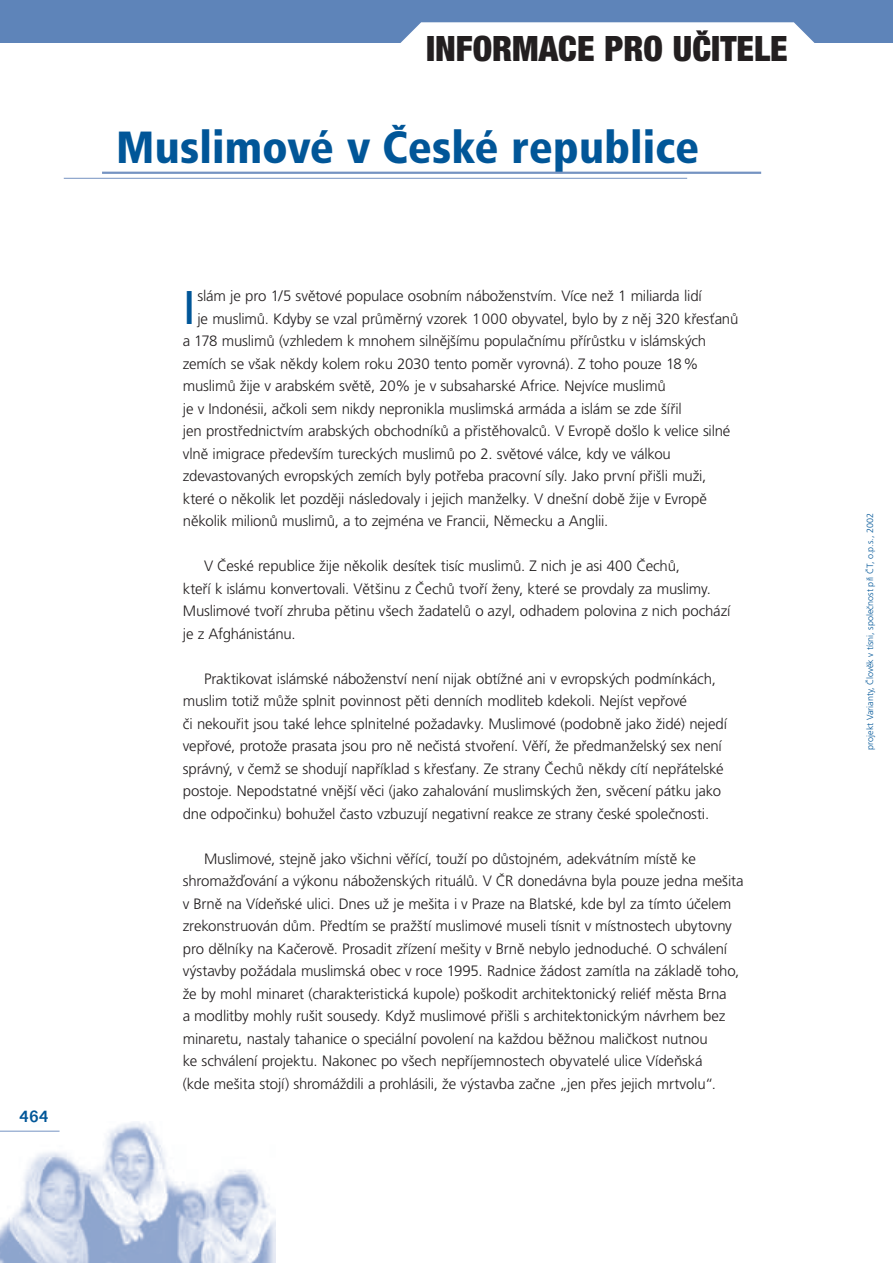
<style>
.page{position:relative;width:893px;height:1263px;background:#fff}
.page>*{position:absolute;margin:0;border:0;box-sizing:border-box;transform-origin:0 0}
.t1{font:47.25px "Frutiger CE";color:#015698}
.t2{font:900 condensed 45px "Frutiger CE";color:#015698}
.t3{font:900 condensed 34.95px "Helvetica Neue CE";color:#231f20}
.t4{font:500 18px "Folio TEE";color:#015698}
.t5{font:300 15px/22.5px "Frutiger CE";letter-spacing:-.01em;color:#231f20}
.t6{font:300 9px "Frutiger CE";color:#015698}
</style>
<div class="page">
<img style="left:0;top:1122px;width:276px;height:141px">
<hr style="left:0;top:1131px;width:60px;height:1px;background:#7593c2">
<hr style="left:64px;top:178px;width:623px;height:1px;background:#7593c2">
<hr style="left:102px;top:172px;width:659px;height:2px;background:#7593c2">
<div style="left:0;top:0;width:893px;height:43px;background:#5e84b9"></div>
<svg style="left:400px;top:22px;width:415px;height:21px;background:#f4f6fa"></svg>
<p class="t4" style="left:19px;top:1106px;width:31px">464</p>
<h3 class="t3" style="left:426px;top:29px;width:363px">INFORMACE PRO UČITELE</h3>
<h2 class="t2" style="left:116px;top:122px;width:584px">Muslimové v České republice</h2>
<h1 class="t1" style="left:183px;top:280px;width:15px">I</h1>
<p class="t5" style="left:197px;top:284px;width:506px">slám je pro 1/5 světové populace osobním náboženstvím. Více než 1 miliarda lidí</p>
<p class="t5" style="left:197px;top:307px;width:542px">je muslimů. Kdyby se vzal průměrný vzorek 1 000 obyvatel, bylo by z něj 320 křesťanů</p>
<p class="t5" style="left:183px;top:329px;width:525px">a 178 muslimů (vzhledem k mnohem silnějšímu populačnímu přírůstku v islámských</p>
<p class="t5" style="left:183px;top:352px;width:517px">zemích se však někdy kolem roku 2030 tento poměr vyrovná). Z toho pouze 18 %</p>
<p class="t5" style="left:183px;top:374px;width:484px">muslimů žije v arabském světě, 20% je v subsaharské Africe. Nejvíce muslimů</p>
<p class="t5" style="left:183px;top:397px;width:501px">je v Indonésii, ačkoli sem nikdy nepronikla muslimská armáda a islám se zde šířil</p>
<p class="t5" style="left:183px;top:419px;width:549px">jen prostřednictvím arabských obchodníků a přistěhovalců. V Evropě došlo k velice silné</p>
<p class="t5" style="left:183px;top:442px;width:490px">vlně imigrace především tureckých muslimů po 2. světové válce, kdy ve válkou</p>
<p class="t5" style="left:183px;top:464px;width:525px">zdevastovaných evropských zemích byly potřeba pracovní síly. Jako první přišli muži,</p>
<p class="t5" style="left:183px;top:487px;width:526px">které o několik let později následovaly i jejich manželky. V dnešní době žije v Evropě</p>
<p class="t5" style="left:183px;top:509px;width:427px">několik milionů muslimů, a to zejména ve Francii, Německu a Anglii.</p>
<p class="t5" style="left:183px;top:554px;width:549px;text-indent:21px">V České republice žije několik desítek tisíc muslimů. Z nich je asi 400 Čechů,<br>kteří k islámu konvertovali. Většinu z Čechů tvoří ženy, které se provdaly za muslimy.<br>Muslimové tvoří zhruba pětinu všech žadatelů o azyl, odhadem polovina z nich pochází je z Afghánistánu.</p>
<p class="t5" style="left:183px;top:667px;width:546px;text-indent:21px">Praktikovat islámské náboženství není nijak obtížné ani v evropských podmínkách, muslim totiž může splnit povinnost pěti denních modliteb kdekoli. Nejíst vepřové<br>či nekouřit jsou také lehce splnitelné požadavky. Muslimové (podobně jako židé) nejedí vepřové, protože prasata jsou pro ně nečistá stvoření. Věří, že předmanželský sex není správný, v čemž se shodují například s křesťany. Ze strany Čechů někdy cítí nepřátelské postoje. Nepodstatné vnější věci (jako zahalování muslimských žen, svěcení pátku jako dne odpočinku) bohužel často vzbuzují negativní reakce ze strany české společnosti.</p>
<p class="t5" style="left:183px;top:847px;width:562px;text-indent:21px">Muslimové, stejně jako všichni věřící, touží po důstojném, adekvátním místě ke shromažďování a výkonu náboženských rituálů. V ČR donedávna byla pouze jedna mešita v Brně na Vídeňské ulici. Dnes už je mešita i v Praze na Blatské, kde byl za tímto účelem zrekonstruován dům. Předtím se pražští muslimové museli tísnit v místnostech ubytovny pro dělníky na Kačerově. Prosadit zřízení mešity v Brně nebylo jednoduché. O schválení výstavby požádala muslimská obec v roce 1995. Radnice žádost zamítla na základě toho, že by mohl minaret (charakteristická kupole) poškodit architektonický reliéf města Brna<br>a modlitby mohly rušit sousedy. Když muslimové přišli s architektonickým návrhem bez minaretu, nastaly tahanice o speciální povolení na každou běžnou maličkost nutnou<br>ke schválení projektu. Nakonec po všech nepříjemnostech obyvatelé ulice Vídeňská<br>(kde mešita stojí) shromáždili a prohlásili, že výstavba začne „jen přes jejich mrtvolu“.</p>
<p class="t6" style="left:865px;top:749px;width:238px;rotate:-90deg">projekt Varianty, Člověk v tísni, společnost při ČT, o.p.s., 2002</p>
</div>
